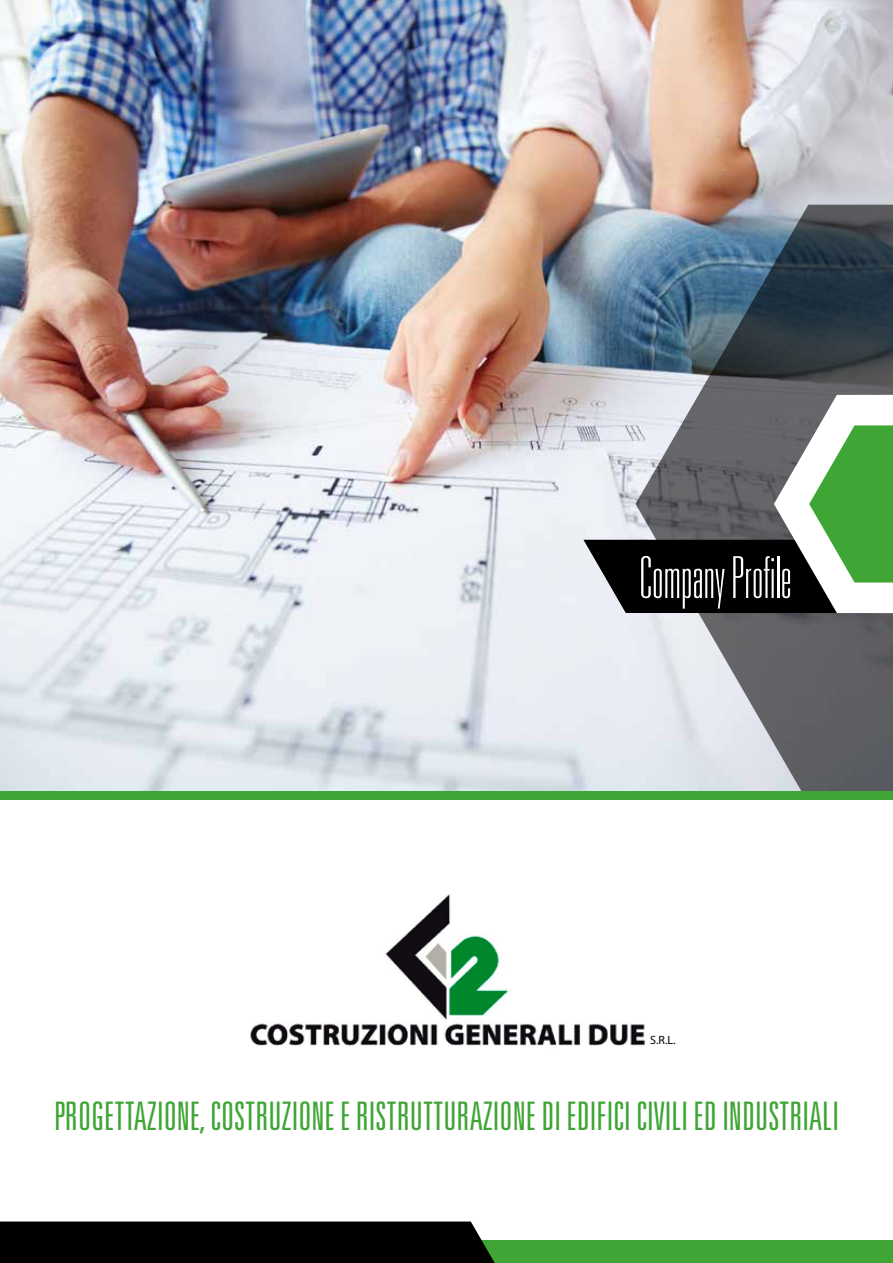
<style>
.page{position:relative;width:893px;height:1263px;background:#fff}
.page>*{position:absolute;margin:0;border:0;box-sizing:border-box;transform-origin:0 0}
.t1{font:100 ultra-condensed 57.9px "Univers LT Std";color:#fff}
.t2{font:300 ultra-condensed 39.3px "Univers LT Std";color:#3fa535}
.t3{font:12px "Myriad Pro";color:#000}
</style>
<div class="page">
<img style="left:0;top:0;width:893px;height:791px">
<svg style="left:635px;top:205px;width:258px;height:586px"></svg>
<svg style="left:583px;top:395px;width:310px;height:218px"></svg>
<div style="left:0;top:791px;width:893px;height:8px;background:#3fa535"></div>
<div style="left:0;top:1240px;width:893px;height:23px;background:#3fa535"></div>
<div style="left:0;top:1221px;width:495px;height:42px;background:#000"></div>
<img style="left:250px;top:894px;width:395px;height:152px">
<h1 class="t1" style="left:640px;top:548px;width:153px">Company Profile</h1>
<p class="t3" style="left:650px;top:1033px;width:27px">S.R.L.</p>
<p class="t2" style="left:54px;top:1096px;width:787px">PROGETTAZIONE, COSTRUZIONE E RISTRUTTURAZIONE DI EDIFICI CIVILI ED INDUSTRIALI</p>
</div>
